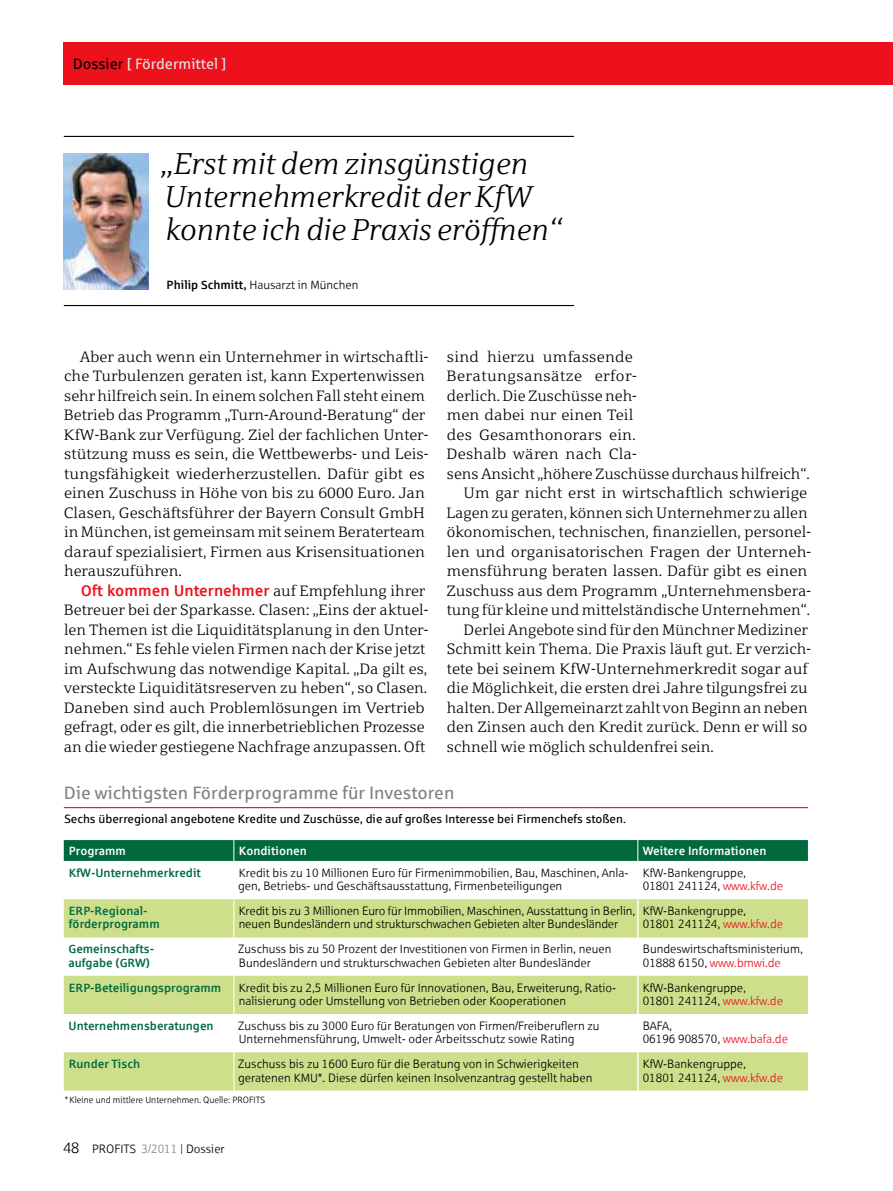
<style>
.page{position:relative;width:893px;height:1191px;background:#fff}
.page>*{position:absolute;margin:0;border:0;box-sizing:border-box;transform-origin:0 0}
.t1{font:italic 30px/33px "Sparkasse Serif Lt";color:#000}
.t2{font:18px "Sparkasse Rg";color:#858382}
.t3{font:500 15.75px "Sparkasse";color:#ed111c}
.t4{font:15px/19.5px "Sparkasse Serif Lt";color:#000}
.t5{font:15px "Sparkasse Serif Lt";letter-spacing:.03em;color:#000}
.t6{font:15px "Sparkasse Rg";color:#e1e1e1}
.t7{font:12px/13.5px "Sparkasse Lt";color:#000}
.t8{font:500 12px/13.5px "Sparkasse";color:#006a3d}
.t9{font:12px "Sparkasse Rg";color:#000}
.t10{font:500 12px "Sparkasse";color:#fff}
.t11{font:9px "Sparkasse Lt";color:#000}
.s1{color:#000}
.s2{font-family:"Sparkasse";font-weight:500}
.s3{font-family:"Sparkasse Serif Lt";font-weight:400;font-size:15px;color:#000}
.s4{color:#ed111c}
.s5{font-size:15px}
.s6{color:#858382}
</style>
<div class="page">
<div style="left:64px;top:43px;width:829px;height:42px;background:#ed111c"></div>
<hr style="left:64px;top:136px;width:510px;height:1px;background:#000">
<hr style="left:64px;top:305px;width:510px;height:1px;background:#000">
<img style="left:64px;top:153px;width:85px;height:136px">
<hr style="left:64px;top:807px;width:744px;height:1px;background:#ed111c">
<svg style="left:64px;top:899px;width:744px;height:191px;fill:#cddf8b"></svg>
<hr style="left:637px;top:899px;width:2px;height:38px;background:#fff">
<hr style="left:637px;top:937px;width:2px;height:38px;background:#fff">
<hr style="left:637px;top:975px;width:2px;height:39px;background:#fff">
<hr style="left:637px;top:1014px;width:2px;height:38px;background:#fff">
<hr style="left:637px;top:1052px;width:2px;height:38px;background:#fff">
<svg style="left:64px;top:840px;width:744px;height:21px;background:#026b3e"></svg>
<hr style="left:233px;top:899px;width:1px;height:38px;background:#fff">
<hr style="left:233px;top:937px;width:1px;height:38px;background:#fff">
<hr style="left:233px;top:975px;width:1px;height:39px;background:#fff">
<hr style="left:233px;top:1014px;width:1px;height:38px;background:#fff">
<hr style="left:233px;top:1052px;width:1px;height:38px;background:#fff">
<p class="t6" style="left:73px;top:55px;width:155px"><span class="s1">Dossier</span> [ Fördermittel ]</p>
<h1 class="t1" style="left:160px;top:146px;width:402px">„Erst mit dem zinsgünstigen<br>Unternehmerkredit der KfW konnte ich die Praxis eröffnen“</h1>
<p class="t7" style="left:167px;top:278px;width:193px"><span class="s2">Philip Schmitt,</span> Hausarzt in München</p>
<p class="t4" style="left:64px;top:346px;width:366px;text-indent:16px">Aber auch wenn ein Unternehmer in wirtschaftli&shy;che Turbulenzen geraten ist, kann Expertenwissen sehr hilfreich sein. In einem solchen Fall steht einem Betrieb das Programm „Turn-Around-Beratung“ der KfW-Bank zur Verfügung. Ziel der fachlichen Unter&shy;stützung muss es sein, die Wettbewerbs- und Leis&shy;tungsfähigkeit wiederherzustellen. Dafür gibt es einen Zuschuss in Höhe von bis zu 6000 Euro. Jan Clasen, Geschäftsführer der Bayern Consult GmbH in München, ist gemeinsam mit seinem Beraterteam darauf spezialisiert, Firmen aus Krisensituationen herauszuführen.</p>
<p class="t3" style="left:81px;top:580px;width:346px">Oft kommen Unternehmer <span class="s3">auf Empfehlung ihrer</span></p>
<p class="t4" style="left:64px;top:600px;width:366px">Betreuer bei der Sparkasse. Clasen: „Eins der aktuel&shy;len Themen ist die Liquiditätsplanung in den Unter&shy;nehmen.“ Es fehle vielen Firmen nach der Krise jetzt im Aufschwung das notwendige Kapital. „Da gilt es, versteckte Liquiditätsreserven zu heben“, so Clasen.<br>Daneben sind auch Problemlösungen im Vertrieb gefragt, oder es gilt, die innerbetrieblichen Prozesse an die wieder gestiegene Nachfrage anzupassen. Oft</p>
<p class="t4" style="left:447px;top:346px;width:188px">sind hierzu umfassende</p>
<p class="t5" style="left:447px;top:367px;width:192px">Beratungsansätze erfor-</p>
<p class="t4" style="left:447px;top:385px;width:191px">derlich. Die Zuschüsse neh-</p>
<p class="t4" style="left:447px;top:405px;width:188px">men dabei nur einen Teil</p>
<p class="t4" style="left:447px;top:424px;width:190px">des Gesamthonorars ein.</p>
<p class="t4" style="left:447px;top:444px;width:192px">Deshalb wären nach Cla-</p>
<p class="t4" style="left:447px;top:463px;width:364px">sens Ansicht „höhere Zuschüsse durchaus hilfreich“.</p>
<p class="t4" style="left:463px;top:483px;width:345px">Um gar nicht erst in wirtschaftlich schwierige</p>
<p class="t4" style="left:447px;top:502px;width:363px">Lagen zu geraten, können sich Unternehmer zu allen</p>
<p class="t4" style="left:447px;top:522px;width:366px">ökonomischen, technischen, finanziellen, personel-</p>
<p class="t4" style="left:447px;top:541px;width:366px">len und organisatorischen Fragen der Unterneh-</p>
<p class="t4" style="left:447px;top:561px;width:362px">mensführung beraten lassen. Dafür gibt es einen</p>
<p class="t4" style="left:446px;top:580px;width:366px">Zuschuss aus dem Programm „Unternehmensbera-</p>
<p class="t4" style="left:447px;top:600px;width:365px">tung für kleine und mittelständische Unternehmen“.</p>
<p class="t4" style="left:464px;top:619px;width:346px">Derlei Angebote sind für den Münchner Mediziner</p>
<p class="t4" style="left:447px;top:639px;width:366px">Schmitt kein Thema. Die Praxis läuft gut. Er verzich-</p>
<p class="t4" style="left:447px;top:658px;width:362px">tete bei seinem KfW-Unternehmerkredit sogar auf</p>
<p class="t4" style="left:447px;top:678px;width:362px">die Möglichkeit, die ersten drei Jahre tilgungsfrei zu</p>
<p class="t4" style="left:447px;top:697px;width:362px">halten. Der Allgemeinarzt zahlt von Beginn an neben</p>
<p class="t4" style="left:447px;top:717px;width:362px">den Zinsen auch den Kredit zurück. Denn er will so</p>
<p class="t4" style="left:447px;top:736px;width:268px">schnell wie möglich schuldenfrei sein.</p>
<p class="t2" style="left:64px;top:782px;width:392px">Die wichtigsten Förderprogramme für Investoren</p>
<p class="t9" style="left:64px;top:811px;width:563px">Sechs überregional angebotene Kredite und Zuschüsse, die auf großes Interesse bei Firmenchefs stoßen.</p>
<p class="t10" style="left:69px;top:843px;width:59px">Programm</p>
<p class="t10" style="left:239px;top:843px;width:70px">Konditionen</p>
<p class="t10" style="left:643px;top:843px;width:125px">Weitere Informationen</p>
<p class="t8" style="left:69px;top:865px;width:134px">KfW-Unternehmerkredit</p>
<p class="t7" style="left:238px;top:865px;width:392px">Kredit bis zu 10 Millionen Euro für Firmenimmobilien, Bau, Maschinen, Anla&shy;gen, Betriebs- und Geschäftsausstattung, Firmenbeteiligungen</p>
<p class="t7" style="left:643px;top:865px;width:142px">KfW-Bankengruppe,<br>01801 241124, <span class="s4">www.kfw.de</span></p>
<p class="t8" style="left:69px;top:903px;width:92px">ERP-Regional&shy;förderprogramm</p>
<p class="t7" style="left:239px;top:903px;width:398px">Kredit bis zu 3 Millionen Euro für I mmobilien, Maschinen, Ausstattung in Berlin, neuen Bundesländern und strukturschwachen Gebieten alter Bundesländer</p>
<p class="t7" style="left:643px;top:903px;width:142px">KfW-Bankengruppe,<br>01801 241124, <span class="s4">www.kfw.de</span></p>
<p class="t8" style="left:68px;top:942px;width:86px">Gemeinschafts&shy;aufgabe (GRW)</p>
<p class="t7" style="left:238px;top:942px;width:375px">Zuschuss bis zu 50 Prozent der I nvestitionen von Firmen in Berlin, neuen<br>Bundesländern und strukturschwachen Gebieten alter Bundesländer</p>
<p class="t7" style="left:643px;top:942px;width:162px">Bundeswirtschaftsministerium,<br>01888 6150, <span class="s4">www.bmwi.de</span></p>
<p class="t8" style="left:69px;top:980px;width:154px">ERP-Beteiligungsprogramm</p>
<p class="t7" style="left:239px;top:980px;width:379px">Kredit bis zu 2,5 Millionen Euro für I nnovationen, Bau, Erweiterung, Ratio&shy;nalisierung oder Umstellung von Betrieben oder Kooperationen</p>
<p class="t7" style="left:643px;top:980px;width:142px">KfW-Bankengruppe,<br>01801 241124, <span class="s4">www.kfw.de</span></p>
<p class="t8" style="left:69px;top:1018px;width:147px">Unternehmensberatungen</p>
<p class="t7" style="left:238px;top:1018px;width:363px">Zuschuss bis zu 3000 Euro für Beratungen von Firmen/Freiberuflern zu<br>Unternehmensführung, Umwelt- oder Arbeitsschutz sowie Rating</p>
<p class="t7" style="left:643px;top:1018px;width:147px">BAFA,<br>06196 908570, <span class="s4">www.bafa.de</span></p>
<p class="t8" style="left:69px;top:1056px;width:73px">Runder Tisch</p>
<p class="t7" style="left:238px;top:1057px;width:356px">Zuschuss bis zu 1600 Euro für die Beratung von in Schwierigkeiten geratenen KMU*. Diese dürfen keinen I nsolvenzantrag gestellt haben</p>
<p class="t7" style="left:643px;top:1057px;width:142px">KfW-Bankengruppe,<br>01801 241124, <span class="s4">www.kfw.de</span></p>
<p class="t11" style="left:65px;top:1094px;width:178px">*Kleine und mittlere Unternehmen. Quelle: PROFITS</p>
<p class="t7" style="left:63px;top:1141px;width:163px"><span class="s5">48</span> Profits <span class="s6">3/2011</span> | Dossier</p>
</div>
